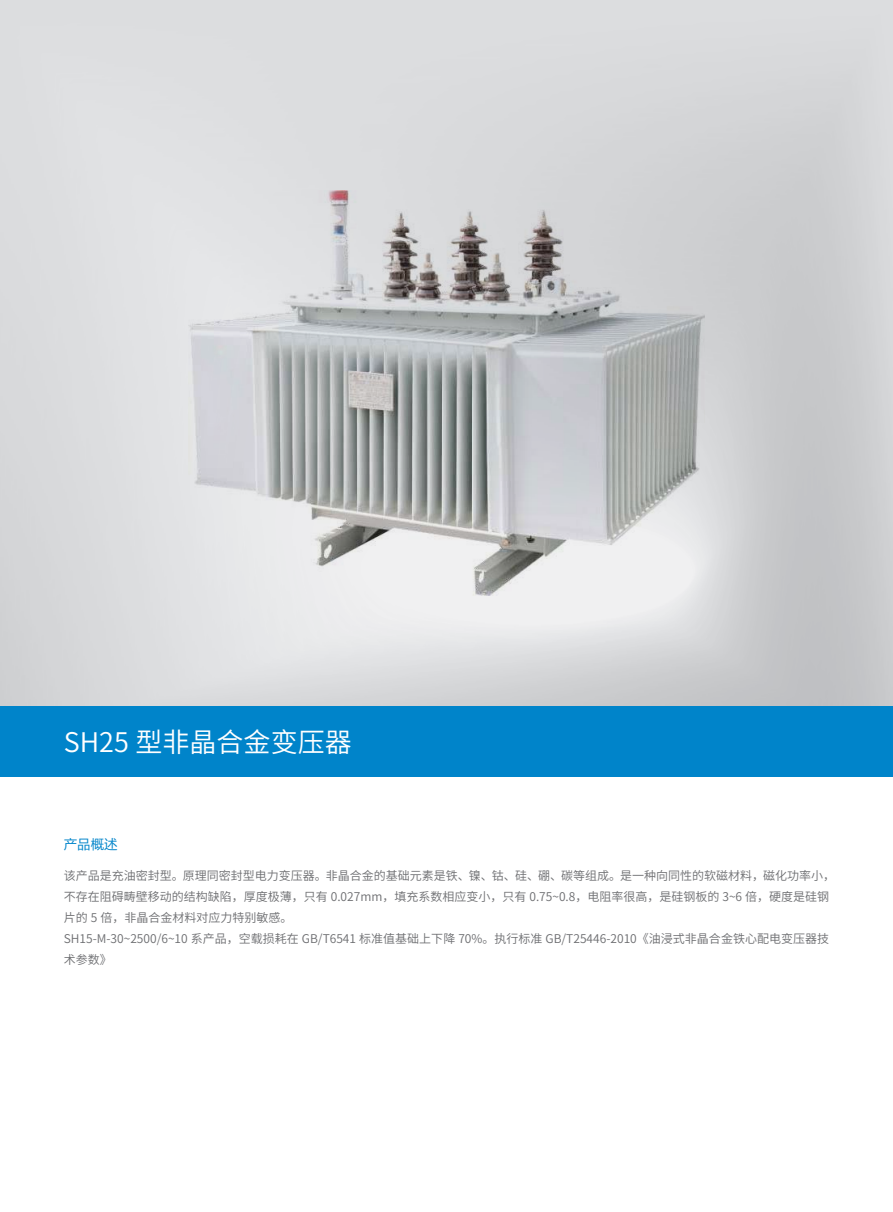
<style>
.page{position:relative;width:893px;height:1212px;background:#fff}
.page>*{position:absolute;margin:0;border:0;box-sizing:border-box;transform-origin:0 0}
.t1{font:27px "Source Han Sans CN";color:#fff}
.t2{font:13.5px "FZLTHJW GB1 0";color:#0084ca}
.t3{font:12px/21px "Source Han Sans CN";color:#6c6d70}
</style>
<div class="page">
<div style="left:0;top:706px;width:893px;height:70px;background:#0084ca"></div>
<img style="left:188px;top:190px;width:517px;height:406px">
<h1 class="t1" style="left:64px;top:727px;width:289px">SH25 型⾮晶合⾦变压器</h1>
<p class="t2" style="left:64px;top:837px;width:55px">产品概述</p>
<p class="t3" style="left:64px;top:865px;width:773px">该产品是充油密封型。原理同密封型电⼒变压器。⾮晶合⾦的基础元素是铁、镍、钴、硅、硼、碳等组成。是⼀种向同性的软磁材料，磁化功率⼩，不存在阻碍畴壁移动的结构缺陷，厚度极薄，只有 0.027mm，填充系数相应变⼩，只有 0.75~0.8，电阻率很⾼，是硅钢板的 3~6 倍，硬度是硅钢⽚的 5 倍，⾮晶合⾦材料对应⼒特别敏感。<br>SH15-M-30~2500/6~10 系产品，空载损耗在 GB/T6541 标准值基础上下降 70%。执⾏标准 GB/T25446-2010《油浸式⾮晶合⾦铁⼼配电变压器技术参数》</p>
</div>
